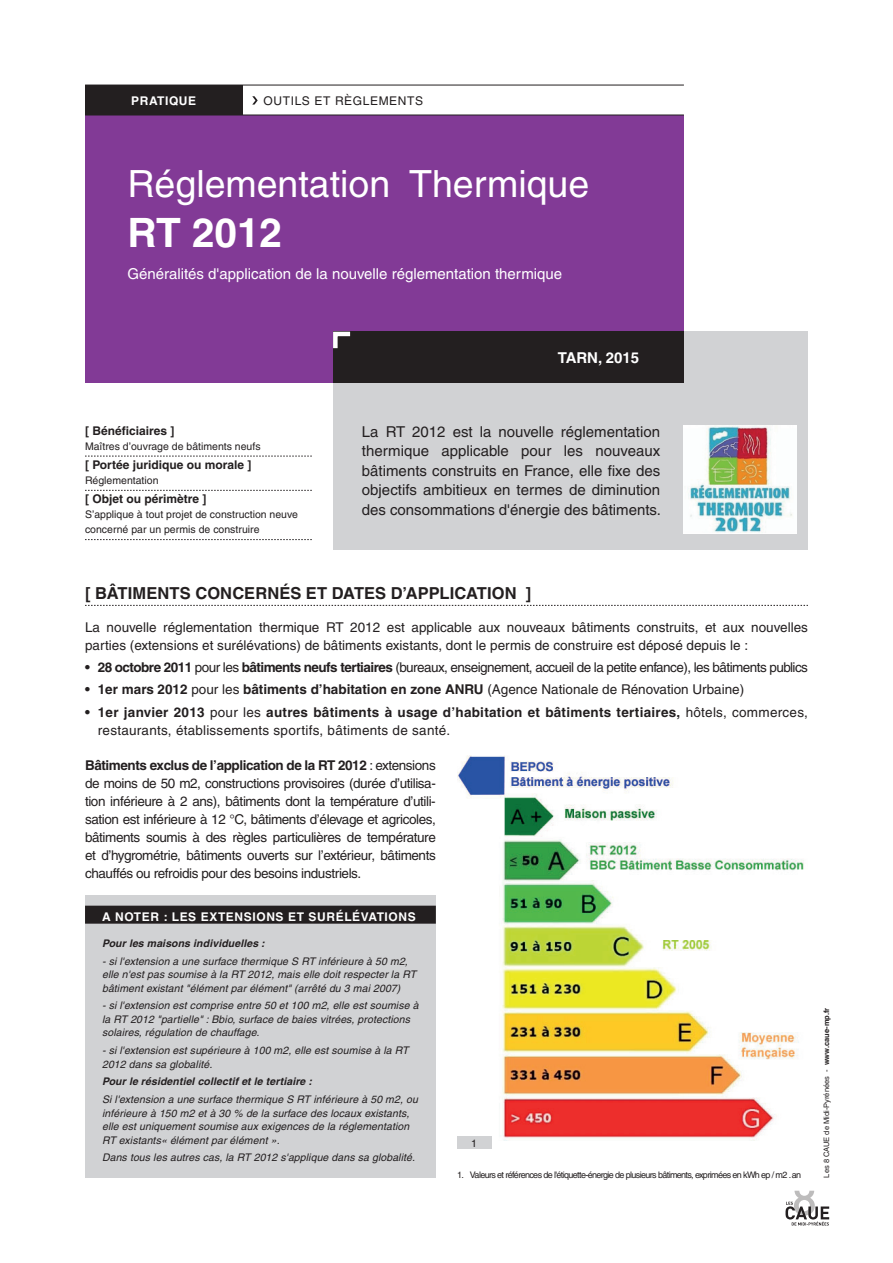
<style>
.page{position:relative;width:893px;height:1263px;background:#fff}
.page>*{position:absolute;margin:0;border:0;box-sizing:border-box;transform-origin:0 0}
.t1{font:700 40.5px "Helvetica";color:#fff}
.t2{font:37.5px "Helvetica";color:#fff}
.t3{font:700 16.5px "Helvetica";letter-spacing:.005em;color:#231f20}
.t4{font:15px/19.5px "Helvetica";color:#231f20;text-align:justify}
.t5{font:15px "Helvetica";color:#fff}
.t6{font:700 15px "Helvetica";color:#fff}
.t7{font:13.5px/18px "Helvetica";color:#231f20}
.t8{font:13.5px/18px "Helvetica";letter-spacing:.02em;color:#231f20}
.t9{font:13.5px "Helvetica";letter-spacing:-.04em;color:#231f20}
.t10{font:700 13.5px "Helvetica";color:#231f20}
.t11{font:700 12px "Helvetica";color:#231f20}
.t12{font:700 12px "Helvetica";letter-spacing:.05em;color:#fff}
.t13{font:12px "Helvetica";letter-spacing:.05em;color:#231f20}
.t14{font:italic 10.5px/13.5px "Helvetica";letter-spacing:.01em;color:#231f20}
.t15{font:10.5px/15px "Helvetica";color:#231f20}
.t16{font:italic 700 10.5px "Helvetica";letter-spacing:.01em;color:#231f20}
.t17{font:9px "Helvetica";letter-spacing:-.07em;color:#231f20}
.t18{font:7.5px "Helvetica";color:#231f20}
.s1{font-weight:700}
.s2{font-weight:400}
</style>
<div class="page">
<div style="left:333px;top:332px;width:475px;height:218px;background:#d1d2d4"></div>
<svg style="left:85px;top:456px;width:227px;height:1px"></svg>
<svg style="left:85px;top:490px;width:227px;height:1px"></svg>
<svg style="left:85px;top:539px;width:227px;height:1px"></svg>
<svg style="left:85px;top:605px;width:723px;height:1px"></svg>
<img style="left:684px;top:425px;width:113px;height:109px">
<div style="left:85px;top:895px;width:351px;height:283px;background:#d1d2d4"></div>
<div style="left:85px;top:906px;width:351px;height:18px;background:#231f20"></div>
<div style="left:85px;top:115px;width:599px;height:268px;background:#823a96"></div>
<svg style="left:785px;top:1191px;width:44px;height:34px"></svg>
<div style="left:85px;top:85px;width:157px;height:30px;background:#231f20"></div>
<hr style="left:85px;top:85px;width:599px;height:1px;background:#231f20">
<hr style="left:85px;top:115px;width:599px;height:1px;background:#231f20">
<div style="left:333px;top:332px;width:351px;height:51px;background:#231f20"></div>
<svg style="left:333px;top:331px;width:22px;height:18px"></svg>
<svg style="left:252px;top:96px;width:6px;height:9px"></svg>
<img style="left:457px;top:755px;width:347px;height:394px">
<div style="left:457px;top:1136px;width:34px;height:13px;background:#d1d2d4"></div>
<p class="t12" style="left:131px;top:93px;width:67px">pratique</p>
<p class="t13" style="left:264px;top:93px;width:99px">outils et règlements</p>
<h2 class="t2" style="left:128px;top:163px;width:463px">Réglementation Thermique</h2>
<h1 class="t1" style="left:128px;top:208px;width:156px">RT 2012</h1>
<h3 class="t5" style="left:128px;top:265px;width:436px">Généralités d'application de la nouvelle réglementation thermique</h3>
<h3 class="t6" style="left:558px;top:349px;width:11px">TARN</h3>
<h3 class="t6" style="left:598px;top:349px;width:43px">, 2015</h3>
<p class="t11" style="left:85px;top:423px;width:91px">[ Bénéficiaires ]</p>
<p class="t15" style="left:85px;top:438px;width:177px">Maîtres d’ouvrage de bâtiments neufs</p>
<p class="t11" style="left:85px;top:457px;width:168px">[ Portée juridique ou morale ]</p>
<p class="t15" style="left:85px;top:473px;width:75px">Réglementation</p>
<p class="t11" style="left:85px;top:491px;width:123px">[ Objet ou périmètre ]</p>
<p class="t15" style="left:85px;top:507px;width:214px">S’applique à tout projet de construction neuve concerné par un permis de construire</p>
<h3 class="t4" style="left:362px;top:422px;width:301px">La RT 2012 est la nouvelle réglementation thermique applicable pour les nouveaux bâtiments construits en France, elle fixe des objectifs ambitieux en termes de diminution des consommations d'énergie des bâtiments.</h3>
<h3 class="t3" style="left:85px;top:583px;width:448px">[ Bâtiments concernés et dates d’application ]</h3>
<p class="t7" style="left:85px;top:618px;width:724px">La nouvelle réglementation thermique RT 2012 est applicable aux nouveaux bâtiments construits, et aux nouvelles parties (extensions et surélévations) de bâtiments existants, dont le permis de construire est déposé depuis le :</p>
<p class="t9" style="left:85px;top:659px;width:724px"><span class="s1">• 28 octobre 2011</span> pour les <span class="s1">bâtiments neufs tertiaires</span> (bureaux, enseignement, accueil de la petite enfance), les bâtiments publics</p>
<p class="t10" style="left:85px;top:681px;width:371px">• 1er mars 2012 <span class="s2">pour les</span> bâtiments d’habitation en zone ANR</p>
<p class="t7" style="left:474px;top:680px;width:272px"><span class="s1">U</span> (Agence Nationale de Rénovation Urbaine)</p>
<p class="t8" style="left:98px;top:703px;width:712px;text-indent:-13px"><span class="s1">• 1er janvier 2013</span> pour les <span class="s1">autres bâtiments à usage d’habitation et bâtiments tertiaires,</span> hôtels, commerces, restaurants, établissements sportifs, bâtiments de santé.</p>
<p class="t7" style="left:85px;top:756px;width:352px;text-align:justify"><span class="s1">Bâtiments exclus de l’application de la RT 2012</span> : extensions de moins de 50 m2, constructions provisoires (durée d’utilisa&shy;tion inférieure à 2 ans), bâtiments dont la température d’utili&shy;sation est inférieure à 12 °C, bâtiments d’élevage et agricoles, bâtiments soumis à des règles particulières de température et d’hygrométrie, bâtiments ouverts sur l’extérieur, bâtiments chauffés ou refroidis pour des besoins industriels.</p>
<p class="t12" style="left:102px;top:909px;width:315px">A noter : lEs extensions et surélévations</p>
<p class="t16" style="left:102px;top:937px;width:164px">Pour les maisons individuelles :</p>
<p class="t14" style="left:102px;top:954px;width:316px">- si l'extension a une surface thermique S RT inférieure à 50 m2, elle n'est pas soumise à la RT 2012, mais elle doit respecter la RT bâtiment existant "élément par élément" (arrêté du 3 mai 2007)</p>
<p class="t14" style="left:102px;top:999px;width:318px">- si l'extension est comprise entre 50 et 100 m2, elle est soumise à la RT 2012 "partielle" : Bbio, surface de baies vitrées, protections solaires, régulation de chauffage.</p>
<p class="t14" style="left:102px;top:1044px;width:308px">- si l'extension est supérieure à 100 m2, elle est soumise à la RT<br>2012 dans sa globalité.</p>
<p class="t16" style="left:102px;top:1075px;width:212px">Pour le résidentiel collectif et le tertiaire :</p>
<p class="t14" style="left:102px;top:1093px;width:317px">Si l'extension a une surface thermique S RT inférieure à 50 m2, ou inférieure à 150 m2 et à 30 % de la surface des locaux existants, elle est uniquement soumise aux exigences de la réglementation RT existants« élément par élément ».</p>
<p class="t14" style="left:102px;top:1151px;width:315px">Dans tous les autres cas, la RT 2012 s'applique dans sa globalité.</p>
<p class="t15" style="left:471px;top:1135px;width:7px">1</p>
<p class="t17" style="left:457px;top:1169px;width:346px">1. Valeurs et références de l'étiquette-énergie de plusieurs bâtiments, exprimées en kWh ep / m2 . an</p>
<p class="t18" style="left:822px;top:1177px;width:171px;rotate:-90deg">Les 8 CAUE de Midi-Pyrénées - <span class="s1">www.caue-mp.fr</span></p>
</div>
